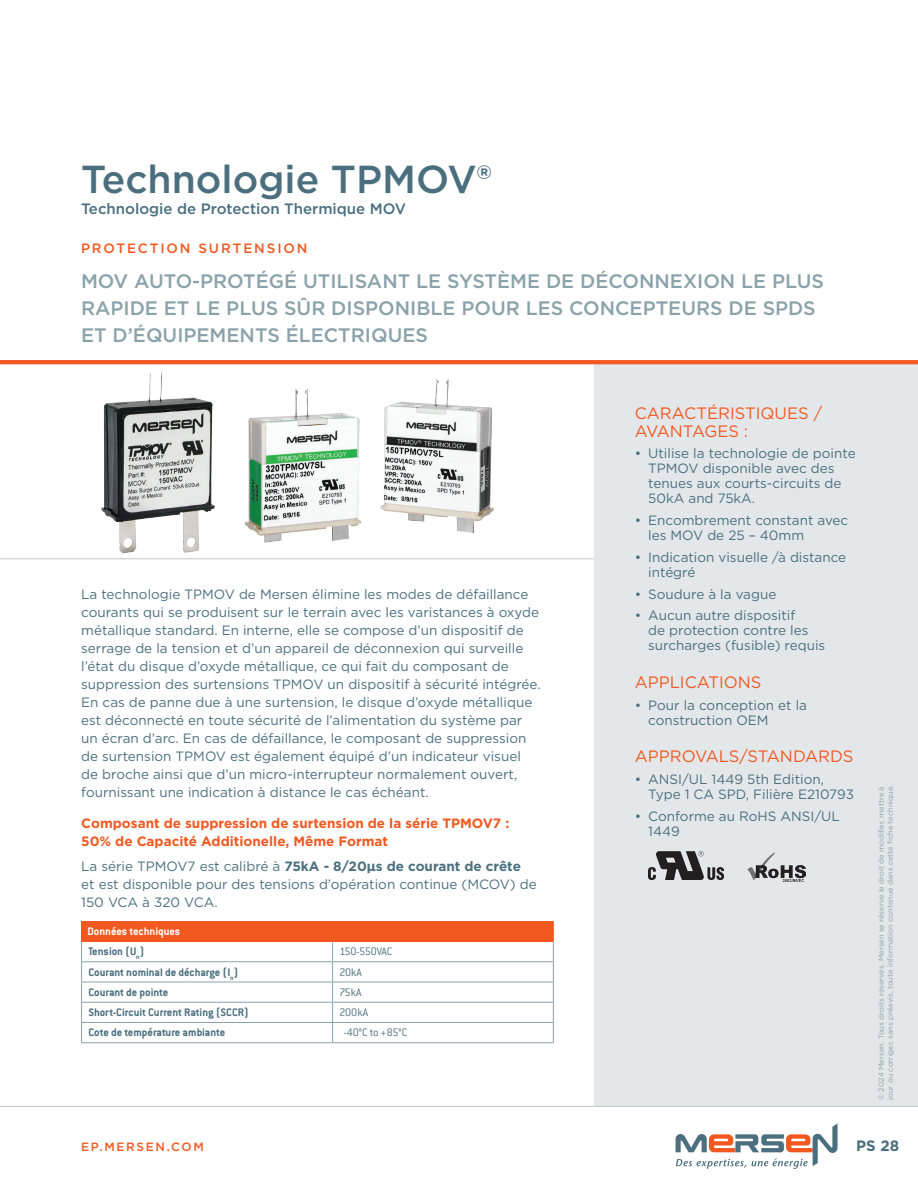
<style>
.page{position:relative;width:918px;height:1188px;background:#fff}
.page>*{position:absolute;margin:0;border:0;box-sizing:border-box;transform-origin:0 0}
.NEW_Product_MSL_Page_1{font:500 39px "Gotham";color:#4b6f7f}
.NEW_Product_type{font:500 19.5px/27px "Gotham";color:#8ba2aa}
.NEW_Subhead{font:16.5px/18px "Gotham";color:#f15921}
.NEW_Product_MSL_Page_1-2{font:500 15px "Gotham";color:#4b6f7f}
.t1{font:700 15px "Gotham";color:#4b6f7f}
.NEW_Text{font:13.5px/18px "Gotham";color:#4b6f7f}
.NEW_Sub_subhead{font:700 13.5px/18px "Gotham";color:#f15921}
.NEW_Product_group{font:500 13.5px "Gotham";letter-spacing:.14em;color:#f15921}
.NEW_Table_text{font:700 12px "Conduit ITC Std";color:#4b6f7f}
.NEW_Table_text-2{font:300 12px "Conduit ITC Std";letter-spacing:-.01em;color:#4b6f7f}
.NEW_Table_header{font:700 12px "Conduit ITC Std";color:#fff}
.t2{font:500 12px "Gotham";letter-spacing:.14em;color:#f15921}
.NEW_Text-2{font:300 12px "Conduit ITC Std";color:#4b6f7f}
.t3{font:7.5px/9px "Gotham";color:#8ba2aa}
.s1{font-weight:700}
</style>
<div class="page">
<div style="left:594px;top:364px;width:324px;height:743px;background:#e3e7e9"></div>
<hr style="left:0;top:360px;width:918px;height:4px;background:#f15921">
<hr style="left:0;top:1106px;width:918px;height:1px;background:#c0cace">
<hr style="left:0;top:558px;width:594px;height:1px;background:#c0cace">
<svg style="left:676px;top:1123px;width:162px;height:46px"></svg>
<img style="left:649px;top:851px;width:75px;height:29px">
<img style="left:748px;top:853px;width:57px;height:28px">
<img style="left:86px;top:372px;width:423px;height:187px">
<div style="left:82px;top:921px;width:471px;height:20px;background:#f15921"></div>
<hr style="left:81px;top:961px;width:252px;height:1px;background:#8ba2aa">
<hr style="left:333px;top:961px;width:221px;height:1px;background:#8ba2aa">
<hr style="left:81px;top:982px;width:252px;height:1px;background:#8ba2aa">
<hr style="left:333px;top:982px;width:221px;height:1px;background:#8ba2aa">
<hr style="left:81px;top:1002px;width:252px;height:1px;background:#8ba2aa">
<hr style="left:333px;top:1002px;width:221px;height:1px;background:#8ba2aa">
<hr style="left:81px;top:1022px;width:252px;height:1px;background:#8ba2aa">
<hr style="left:333px;top:1022px;width:221px;height:1px;background:#8ba2aa">
<svg style="left:332px;top:941px;width:1px;height:101px"></svg>
<hr style="left:81px;top:1042px;width:252px;height:1px;background:#8ba2aa">
<hr style="left:333px;top:1042px;width:221px;height:1px;background:#8ba2aa">
<svg style="left:81px;top:921px;width:1px;height:121px"></svg>
<svg style="left:553px;top:921px;width:1px;height:121px"></svg>
<p class="NEW_Product_MSL_Page_1" style="left:81px;top:154px;width:412px">Technologie TPMOV®</p>
<p class="NEW_Product_MSL_Page_1-2" style="left:81px;top:199px;width:327px">Technologie de Protection Thermique MOV</p>
<p class="NEW_Product_group" style="left:81px;top:240px;width:228px">PROTECTION SURTENSION</p>
<p class="NEW_Product_type" style="left:81px;top:267px;width:745px">MOV AUTO-PROTÉGÉ UTILISANT LE SYSTÈME DE DÉCONNEXION LE PLUS<br>RAPIDE ET LE PLUS SÛR DISPONIBLE POUR LES CONCEPTEURS DE SPDS<br>ET D’ÉQUIPEMENTS ÉLECTRIQUES</p>
<p class="NEW_Text" style="left:81px;top:585px;width:461px">La technologie TPMOV de Mersen élimine les modes de défaillance courants qui se produisent sur le terrain avec les varistances à oxyde métallique standard. En interne, elle se compose d’un dispositif de serrage de la tension et d’un appareil de déconnexion qui surveille l’état du disque d’oxyde métallique, ce qui fait du composant de suppression des surtensions TPMOV un dispositif à sécurité intégrée.<br>En cas de panne due à une surtension, le disque d’oxyde métallique est déconnecté en toute sécurité de l’alimentation du système par un écran d’arc. En cas de défaillance, le composant de suppression de surtension TPMOV est également équipé d’un indicateur visuel de broche ainsi que d’un micro-interrupteur normalement ouvert, fournissant une indication à distance le cas échéant.</p>
<p class="NEW_Sub_subhead" style="left:81px;top:814px;width:430px">Composant de suppression de surtension de la série TPMOV7 :<br>50% de Capacité Additionelle, Même Format</p>
<p class="NEW_Text" style="left:81px;top:857px;width:457px">La série TPMOV7 est calibré à <span class="s1">75kA - 8/20μs de courant de crête </span>et est disponible pour des tensions d’opération continue (MCOV) de<br>150 VCA à 320 VCA.</p>
<p class="NEW_Table_header" style="left:87px;top:924px;width:94px">Données techniques</p>
<p class="NEW_Table_text" style="left:88px;top:944px;width:58px">Tension (U<sub>n</sub>)</p>
<p class="NEW_Table_text-2" style="left:339px;top:944px;width:54px">150-550VAC</p>
<p class="NEW_Table_text" style="left:88px;top:965px;width:152px">Courant nominal de décharge (I<sub>n</sub>)</p>
<p class="NEW_Table_text-2" style="left:339px;top:965px;width:24px">20kA</p>
<p class="NEW_Table_text" style="left:88px;top:985px;width:82px">Courant de pointe</p>
<p class="NEW_Table_text-2" style="left:339px;top:985px;width:24px">75kA</p>
<p class="NEW_Table_text" style="left:88px;top:1005px;width:162px">Short-Circuit Current Rating (SCCR)</p>
<p class="NEW_Table_text-2" style="left:339px;top:1005px;width:30px">200kA</p>
<p class="NEW_Table_text" style="left:88px;top:1025px;width:138px">Cote de température ambiante</p>
<p class="NEW_Text-2" style="left:344px;top:1025px;width:65px">-40°C to +85°C</p>
<p class="NEW_Subhead" style="left:635px;top:404px;width:189px">CARACTÉRISTIQUES /<br>AVANTAGES :</p>
<p class="NEW_Text" style="left:648px;top:446px;width:209px;line-height:15px;text-indent:-14px">• Utilise la technologie de pointe<br>TPMOV disponible avec des tenues aux courts-circuits de<br>50kA and 75kA.</p>
<p class="NEW_Text" style="left:648px;top:513px;width:202px;line-height:15px;text-indent:-14px">• Encombrement constant avec les MOV de 25 – 40mm</p>
<p class="NEW_Text" style="left:648px;top:549px;width:199px;line-height:15px;text-indent:-14px">• Indication visuelle /à distance intégré</p>
<p class="NEW_Text" style="left:635px;top:585px;width:143px">• Soudure à la vague</p>
<p class="NEW_Text" style="left:648px;top:608px;width:179px;line-height:15px;text-indent:-14px">• Aucun autre dispositif<br>de protection contre les surcharges (fusible) requis</p>
<p class="NEW_Subhead" style="left:635px;top:673px;width:128px">APPLICATIONS</p>
<p class="NEW_Text" style="left:648px;top:697px;width:160px;line-height:15px;text-indent:-14px">• Pour la conception et la construction OEM</p>
<p class="NEW_Subhead" style="left:635px;top:747px;width:220px">APPROVALS/STANDARDS</p>
<p class="NEW_Text" style="left:648px;top:771px;width:207px;line-height:15px;text-indent:-14px">• ANSI/UL 1449 5th Edition,<br>Type 1 CA SPD, Filière E210793</p>
<p class="NEW_Text" style="left:648px;top:808px;width:193px;line-height:15px;text-indent:-14px">• Conforme au RoHS ANSI/UL<br>1449</p>
<p class="t3" style="left:876px;top:1100px;width:317px;rotate:-90deg">© 2024 Mersen. Tous droits réservés. Mersen se réserve le droit de modifier, mettre à jour ou corriger, sans préavis, toute information contenue dans cette fiche technique.</p>
<p class="t2" style="left:81px;top:1139px;width:124px">EP.MERSEN.COM</p>
<p class="t1" style="left:856px;top:1136px;width:44px">PS 28</p>
</div>
